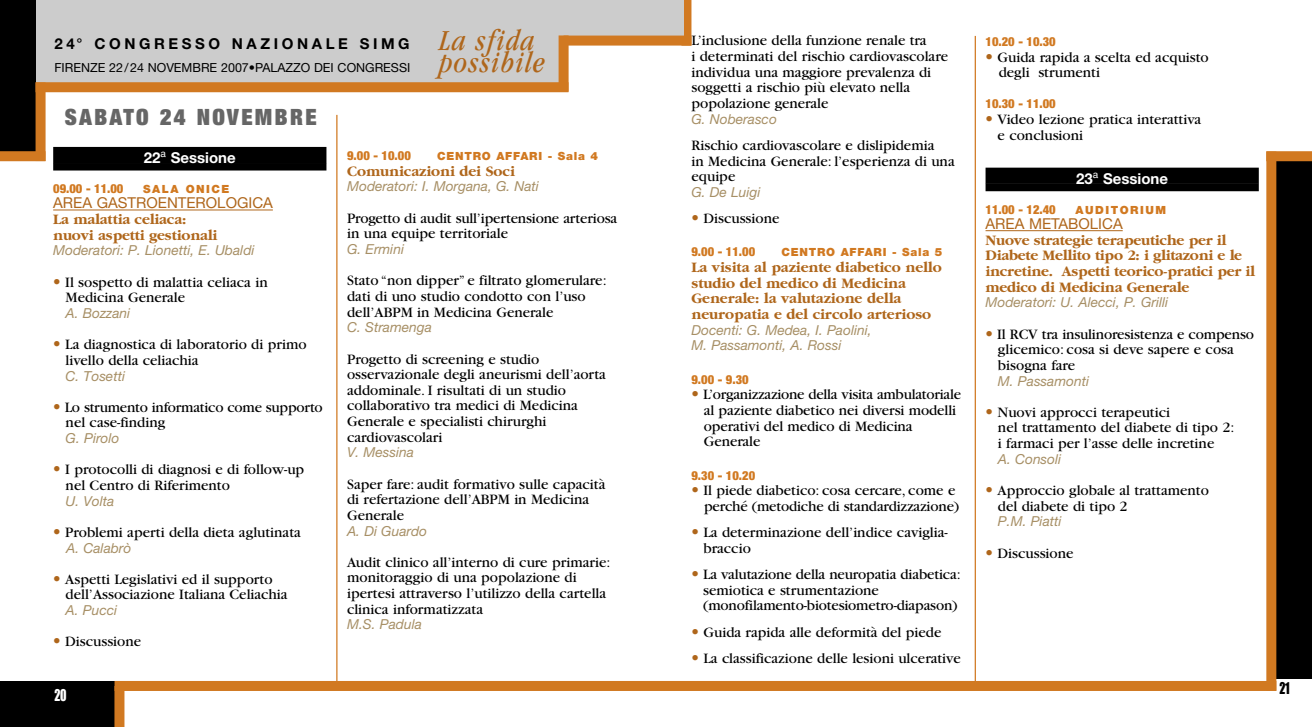
<style>
.page{position:relative;width:1312px;height:727px;background:#fff}
.page>*{position:absolute;margin:0;border:0;box-sizing:border-box;transform-origin:0 0}
.t1{font:italic condensed 30px/22.5px "Garamond";letter-spacing:.045em;color:#af661b}
.t2{font:900 expanded 22.5px "Helvetica Neue";letter-spacing:.105em;color:#666}
.t3{font:15px/15.6px "Garamond";color:#000}
.t4{font:700 15px/15.6px "Garamond";letter-spacing:-.005em;color:#af661b}
.t5{font:15px "Helvetica Neue";color:#af661b}
.t6{font:15px "Helvetica Neue Bold TT";letter-spacing:.24em;color:#000}
.t7{font:15px "Helvetica Neue Bold TT";color:#fff}
.t8{font:15px "Impact";color:#000;scale:.8 1}
.t9{font:15px "Impact";color:#fff;scale:.8 1}
.t10{font:italic 13.75px/15.6px "Helvetica Neue";color:#a78f65}
.t11{font:900 condensed 12.5px "Helvetica Neue";color:#d17921}
.t12{font:12.5px "Helvetica Neue";color:#000}
.t13{font:900 11.25px "Helvetica Neue";letter-spacing:.065em;color:#d17921}
.t14{font:900 11.25px "Helvetica Neue";letter-spacing:.135em;color:#d17921}
.s1{font-family:"Helvetica Neue";color:#af661b}
</style>
<div class="page">
<div style="left:1270px;top:158px;width:41px;height:520px;background:#000"></div>
<div style="left:1265px;top:151px;width:46px;height:10px;background:#d17921"></div>
<div style="left:681px;top:0;width:10px;height:46px;background:#d17921"></div>
<div style="left:1265px;top:151px;width:10px;height:539px;background:#d17921"></div>
<hr style="left:974px;top:36px;width:1px;height:650px;background:#d17921">
<div style="left:0;top:0;width:561px;height:88px;background:#ccc"></div>
<div style="left:559px;top:0;width:124px;height:44px;background:#ccc"></div>
<div style="left:0;top:0;width:35px;height:156px;background:#000"></div>
<div style="left:0;top:680px;width:121px;height:46px;background:#000"></div>
<div style="left:0;top:151px;width:46px;height:10px;background:#d17921"></div>
<div style="left:36px;top:82px;width:10px;height:79px;background:#d17921"></div>
<div style="left:36px;top:82px;width:532px;height:10px;background:#d17921"></div>
<div style="left:563px;top:36px;width:128px;height:10px;background:#d17921"></div>
<div style="left:558px;top:35px;width:10px;height:57px;background:#d17921"></div>
<div style="left:114px;top:680px;width:1161px;height:10px;background:#d17921"></div>
<div style="left:114px;top:685px;width:10px;height:41px;background:#d17921"></div>
<hr style="left:336px;top:115px;width:1px;height:566px;background:#d17921">
<div style="left:53px;top:147px;width:273px;height:16px;background:#000"></div>
<div style="left:53px;top:163px;width:273px;height:7px;background:#000"></div>
<hr style="left:53px;top:209px;width:220px;height:1px;background:#af661b">
<div style="left:985px;top:168px;width:273px;height:16px;background:#000"></div>
<div style="left:985px;top:184px;width:273px;height:7px;background:#000"></div>
<hr style="left:985px;top:230px;width:137px;height:1px;background:#af661b">
<p class="t6" style="left:54px;top:35px;width:356px">24° CONGRESSO NAZIONALE SIMG</p>
<p class="t12" style="left:54px;top:63px;width:357px">FIRENZE 22/24 NOVEMBRE 2007•PALAZZO DEI CONGRESSI</p>
<h1 class="t1" style="left:439px;top:31px;width:107px">La sfida possibile</h1>
<h2 class="t2" style="left:65px;top:109px;width:253px">SABATO 24 NOVEMBRE</h2>
<p class="t7" style="left:144px;top:148px;width:93px">22<sup>a</sup> Sessione</p>
<p class="t11" style="left:53px;top:184px;width:72px">09.00 - 11.00</p>
<p class="t14" style="left:143px;top:185px;width:88px">SALA ONICE</p>
<p class="t5" style="left:53px;top:198px;width:221px">AREA GASTROENTEROLOGICA</p>
<p class="t4" style="left:53px;top:211px;width:166px">La malattia celiaca: nuovi aspetti gestionali</p>
<p class="t10" style="left:53px;top:242px;width:203px">Moderatori: P. Lionetti, E. Ubaldi</p>
<p class="t3" style="left:66px;top:275px;width:203px;text-indent:-12px"><span class="s1">•</span> Il sospetto di malattia celiaca in<br>Medicina Generale</p>
<p class="t10" style="left:66px;top:305px;width:66px">A. Bozzani</p>
<p class="t3" style="left:66px;top:338px;width:242px;text-indent:-12px"><span class="s1">•</span> La diagnostica di laboratorio di primo livello della celiachia</p>
<p class="t10" style="left:66px;top:367px;width:61px">C. Tosetti</p>
<p class="t3" style="left:66px;top:400px;width:259px;text-indent:-12px"><span class="s1">•</span> Lo strumento informatico come supporto nel case-finding</p>
<p class="t10" style="left:66px;top:430px;width:55px">G. Pirolo</p>
<p class="t3" style="left:66px;top:463px;width:240px;text-indent:-12px"><span class="s1">•</span> I protocolli di diagnosi e di follow-up nel Centro di Riferimento</p>
<p class="t10" style="left:66px;top:492px;width:50px">U. Volta</p>
<p class="t3" style="left:53px;top:525px;width:249px"><span class="s1">•</span> Problemi aperti della dieta aglutinata</p>
<p class="t10" style="left:66px;top:539px;width:67px">A. Calabrò</p>
<p class="t3" style="left:66px;top:572px;width:223px;text-indent:-12px"><span class="s1">•</span> Aspetti Legislativi ed il supporto dell’Associazione Italiana Celiachia</p>
<p class="t10" style="left:66px;top:602px;width:53px">A. Pucci</p>
<p class="t3" style="left:53px;top:635px;width:89px"><span class="s1">•</span> Discussione</p>
<p class="t9" style="left:54px;top:686px;width:17px">20</p>
<p class="t11" style="left:347px;top:151px;width:65px">9.00 - 10.00</p>
<p class="t13" style="left:437px;top:152px;width:162px">CENTRO AFFARI - Sala 4</p>
<p class="t4" style="left:347px;top:163px;width:169px">Comunicazioni dei Soci</p>
<p class="t10" style="left:347px;top:178px;width:193px">Moderatori: I. Morgana, G. Nati</p>
<p class="t3" style="left:347px;top:211px;width:271px">Progetto di audit sull’ipertensione arteriosa in una equipe territoriale</p>
<p class="t10" style="left:347px;top:241px;width:58px">G. Ermini</p>
<p class="t3" style="left:347px;top:274px;width:261px">Stato “non dipper” e filtrato glomerulare: dati di uno studio condotto con l’uso dell’ABPM in Medicina Generale</p>
<p class="t10" style="left:347px;top:319px;width:86px">C. Stramenga</p>
<p class="t3" style="left:347px;top:352px;width:260px">Progetto di screening e studio osservazionale degli aneurismi dell’aorta addominale. I risultati di un studio collaborativo tra medici di Medicina Generale e specialisti chirurghi cardiovascolari</p>
<p class="t10" style="left:347px;top:444px;width:68px">V. Messina</p>
<p class="t3" style="left:347px;top:477px;width:260px">Saper fare: audit formativo sulle capacità di refertazione dell’ABPM in Medicina<br>Generale</p>
<p class="t10" style="left:347px;top:522px;width:81px">A. Di Guardo</p>
<p class="t3" style="left:347px;top:555px;width:265px">Audit clinico all’interno di cure primarie: monitoraggio di una popolazione di ipertesi attraverso l’utilizzo della cartella clinica informatizzata</p>
<p class="t10" style="left:347px;top:616px;width:76px">M.S. Padula</p>
<p class="t3" style="left:691px;top:34px;width:258px">L’inclusione della funzione renale tra<br>i determinati del rischio cardiovascolare individua una maggiore prevalenza di soggetti a rischio più elevato nella popolazione generale</p>
<p class="t10" style="left:691px;top:111px;width:87px">G. Noberasco</p>
<p class="t3" style="left:691px;top:139px;width:265px">Rischio cardiovascolare e dislipidemia<br>in Medicina Generale: l’esperienza di una equipe</p>
<p class="t10" style="left:691px;top:184px;width:71px">G. De Luigi</p>
<p class="t3" style="left:691px;top:212px;width:89px"><span class="s1">•</span> Discussione</p>
<p class="t11" style="left:691px;top:247px;width:65px">9.00 - 11.00</p>
<p class="t13" style="left:781px;top:248px;width:162px">CENTRO AFFARI - Sala 5</p>
<p class="t4" style="left:691px;top:259px;width:252px">La visita al paziente diabetico nello studio del medico di Medicina Generale: la valutazione della neuropatia e del circolo arterioso</p>
<p class="t10" style="left:691px;top:321px;width:182px">Docenti: G. Medea, I. Paolini,<br>M. Passamonti, A. Rossi</p>
<p class="t11" style="left:691px;top:374px;width:59px">9.00 - 9.30</p>
<p class="t3" style="left:703px;top:388px;width:259px;text-indent:-12px"><span class="s1">•</span> L’organizzazione della visita ambulatoriale al paziente diabetico nei diversi modelli operativi del medico di Medicina Generale</p>
<p class="t11" style="left:691px;top:470px;width:65px">9.30 - 10.20</p>
<p class="t3" style="left:691px;top:484px;width:269px;text-align:right"><span class="s1">•</span> Il piede diabetico: cosa cercare, come e perché (metodiche di standardizzazione)</p>
<p class="t3" style="left:703px;top:526px;width:246px;text-indent:-12px"><span class="s1">•</span> La determinazione dell’indice caviglia&shy;braccio</p>
<p class="t3" style="left:703px;top:567px;width:259px;text-indent:-12px"><span class="s1">•</span> La valutazione della neuropatia diabetica: semiotica e strumentazione (monofilamento-biotesiometro-diapason)</p>
<p class="t3" style="left:691px;top:625px;width:251px"><span class="s1">•</span> Guida rapida alle deformità del piede</p>
<p class="t3" style="left:691px;top:651px;width:271px"><span class="s1">•</span> La classificazione delle lesioni ulcerative</p>
<p class="t11" style="left:985px;top:37px;width:72px">10.20 - 10.30</p>
<p class="t3" style="left:998px;top:50px;width:211px;text-indent:-13px"><span class="s1">•</span> Guida rapida a scelta ed acquisto degli strumenti</p>
<p class="t11" style="left:985px;top:99px;width:72px">10.30 - 11.00</p>
<p class="t3" style="left:997px;top:113px;width:205px;text-indent:-12px"><span class="s1">•</span> Video lezione pratica interattiva e conclusioni</p>
<p class="t7" style="left:1075px;top:169px;width:93px">23<sup>a</sup> Sessione</p>
<p class="t11" style="left:985px;top:204px;width:72px">11.00 - 12.40</p>
<p class="t14" style="left:1075px;top:205px;width:92px">AUDITORIUM</p>
<p class="t5" style="left:985px;top:218px;width:139px">AREA METABOLICA</p>
<p class="t4" style="left:985px;top:232px;width:271px">Nuove strategie terapeutiche per il Diabete Mellito tipo 2: i glitazoni e le incretine. Aspetti teorico-pratici per il medico di Medicina Generale</p>
<p class="t10" style="left:985px;top:294px;width:184px">Moderatori: U. Alecci, P. Grilli</p>
<p class="t3" style="left:997px;top:327px;width:257px;text-indent:-12px"><span class="s1">•</span> Il RCV tra insulinoresistenza e compenso glicemico: cosa si deve sapere e cosa bisogna fare</p>
<p class="t10" style="left:997px;top:372px;width:93px">M. Passamonti</p>
<p class="t3" style="left:997px;top:405px;width:238px;text-indent:-12px"><span class="s1">•</span> Nuovi approcci terapeutici<br>nel trattamento del diabete di tipo 2: i farmaci per l’asse delle incretine</p>
<p class="t10" style="left:997px;top:450px;width:65px">A. Consoli</p>
<p class="t3" style="left:997px;top:483px;width:212px;text-indent:-12px"><span class="s1">•</span> Approccio globale al trattamento del diabete di tipo 2</p>
<p class="t10" style="left:997px;top:513px;width:65px">P.M. Piatti</p>
<p class="t3" style="left:985px;top:546px;width:89px"><span class="s1">•</span> Discussione</p>
<p class="t8" style="left:1279px;top:679px;width:14px">21</p>
</div>
